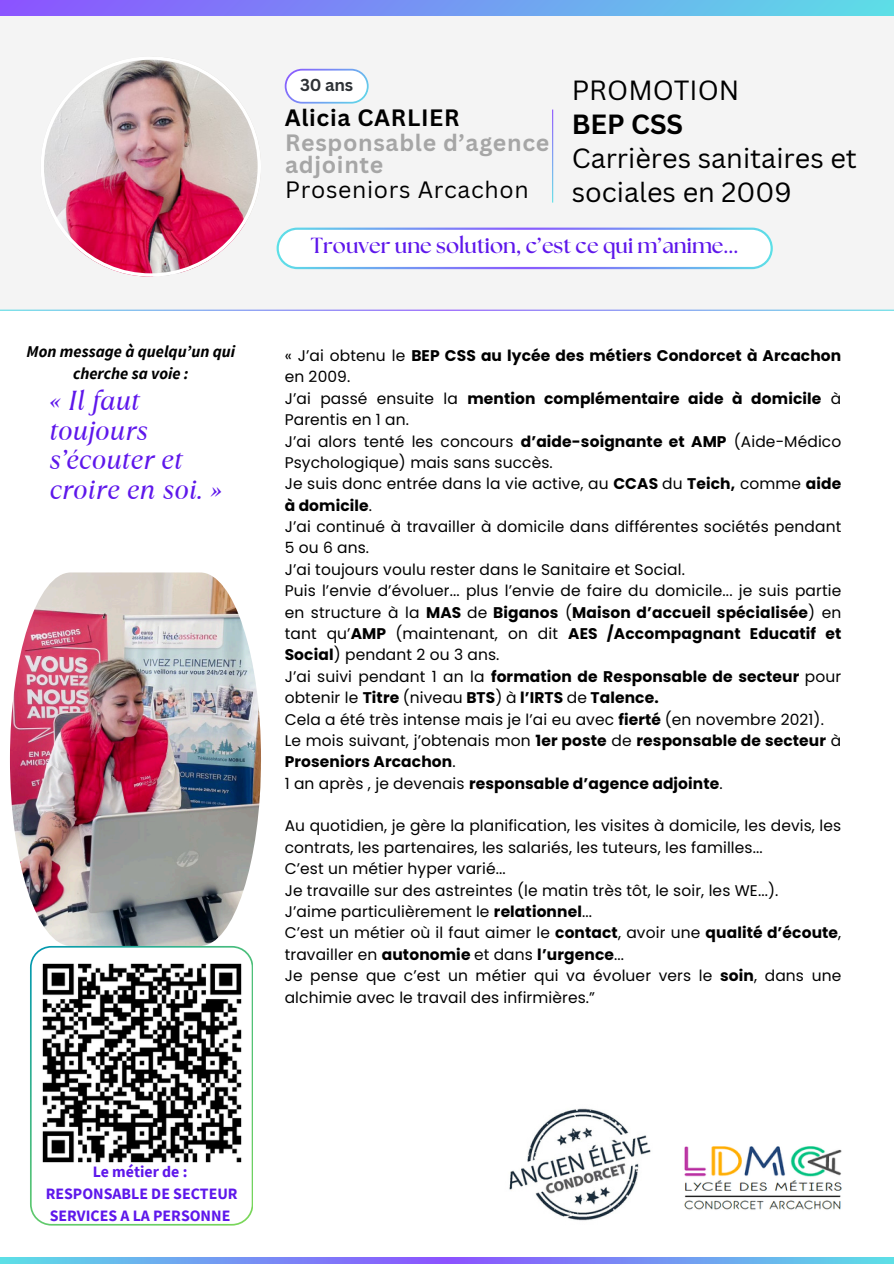
<style>
.page{position:relative;width:894px;height:1264px;background:#fff}
.page>*{position:absolute;margin:0;border:0;box-sizing:border-box;transform-origin:0 0}
.t1{font:italic 27.3px/29.4px "TT Ramillas";color:#5e17eb}
.t2{font:27px/33.8px "Canva Sans";color:#000}
.t3{font:700 27px "Canva Sans";color:#000}
.t4{font:700 23.1px/22.5px "Canva Sans";letter-spacing:.03em;color:#a6a6a6}
.t5{font:23.1px "Canva Sans";letter-spacing:.03em;color:#000}
.t6{font:700 23.1px "Canva Sans";letter-spacing:.03em;color:#000}
.t7{font:700 21.75px "The Seasons";color:#5e17eb}
.t8{font:700 16.8px "Canva Sans";color:#2e3236}
.t9{font:italic 700 16.5px/22.5px "Source Sans Pro";color:#000;text-align:center}
.t10{font:700 15.9px/21.6px "Source Sans Pro";color:#5e17eb;text-align:center}
.t11{font:15.45px/21.3px "Poppins";letter-spacing:.005em;color:#000}
.t12{font:700 15.45px/21.3px "Poppins";letter-spacing:.01em;color:#000}
.s1{font-weight:400}
.s2{font-weight:700}
</style>
<div class="page">
<div style="left:0;top:0;width:893px;height:311px;background:#f4f4f4"></div>
<img style="left:41px;top:57px;width:220px;height:220px">
<svg style="left:276px;top:227px;width:496px;height:42px"></svg>
<svg style="left:284px;top:69px;width:84px;height:35px"></svg>
<hr style="left:552px;top:109px;width:1px;height:94px;background:#fff">
<hr style="left:0;top:310px;width:893px;height:1px;background:#fff">
<svg style="left:0;top:0;width:893px;height:15px;background:#7498f2"></svg>
<img style="left:10px;top:572px;width:251px;height:373px">
<svg style="left:30px;top:945px;width:223px;height:279px"></svg>
<img style="left:34px;top:955px;width:215px;height:215px;border-radius:19px">
<img style="left:684px;top:1146px;width:157px;height:64px">
<img style="left:509px;top:1108px;width:142px;height:113px">
<svg style="left:0;top:1257px;width:893px;height:6px;background:#7498f2"></svg>
<p class="t9" style="left:27px;top:340px;width:210px">Mon message à quelqu’un qui cherche sa voie :</p>
<p class="t1" style="left:49px;top:386px;width:174px">« Il faut toujours s’écouter et croire en soi. »</p>
<p class="t8" style="left:300px;top:73px;width:54px">30 ans</p>
<h2 class="t2" style="left:571px;top:73px;width:169px">PROMOTION</h2>
<h2 class="t3" style="left:571px;top:105px;width:113px">BEP CSS</h2>
<h2 class="t2" style="left:571px;top:141px;width:287px">Carrières sanitaires et sociales en 2009</h2>
<h5 class="t6" style="left:284px;top:102px;width:176px">Alicia CARLIER</h5>
<h2 class="t4" style="left:285px;top:131px;width:265px">Responsable d’agence adjointe</h2>
<h2 class="t5" style="left:285px;top:173px;width:245px">Proseniors Arcachon</h2>
<p class="t7" style="left:311px;top:236px;width:429px">Trouver une solution, c’est ce qui m’anime...</p>
<h5 class="t12" style="left:284px;top:345px;width:558px"><span class="s1">« J’ai obtenu le</span> BEP CSS au lycée des métiers Condorcet à Arcachon <span class="s1">en 2009.</span></h5>
<h1 class="t12" style="left:284px;top:388px;width:558px"><span class="s1">J’ai passé ensuite la</span> mention complémentaire aide à domicile <span class="s1">à<br>Parentis en 1 an.</span></h1>
<p class="t11" style="left:284px;top:430px;width:558px">J’ai alors tenté les concours <span class="s2">d’aide-soignante et AMP</span> (Aide-Médico<br>Psychologique) mais sans succès.</p>
<p class="t11" style="left:284px;top:473px;width:558px">Je suis donc entrée dans la vie active, au <span class="s2">CCAS</span> du <span class="s2">Teich,</span> comme <span class="s2">aide à domicile</span>.</p>
<p class="t11" style="left:284px;top:516px;width:558px">J’ai continué à travailler à domicile dans différentes sociétés pendant<br>5 ou 6 ans.</p>
<p class="t11" style="left:284px;top:559px;width:401px">J’ai toujours voulu rester dans le Sanitaire et Social.</p>
<p class="t11" style="left:284px;top:580px;width:558px;text-align:justify">Puis l’envie d’évoluer... plus l’envie de faire du domicile... je suis partie en structure à la <span class="s2">MAS</span> de <span class="s2">Biganos</span> (<span class="s2">Maison d’accueil spécialisée</span>) en tant qu’<span class="s2">AMP</span> (maintenant, on dit <span class="s2">AES /Accompagnant Educatif et Social</span>) pendant 2 ou 3 ans.</p>
<p class="t12" style="left:284px;top:665px;width:558px"><span class="s1">J’ai suivi pendant 1 an la</span> formation de Responsable de secteur <span class="s1">pour obtenir le</span> Titre <span class="s1">(niveau</span> BTS<span class="s1">) à</span> l’IRTS <span class="s1">de</span> Talence.</p>
<p class="t11" style="left:284px;top:708px;width:540px">Cela a été très intense mais je l’ai eu avec <span class="s2">fierté</span> (en novembre 2021).</p>
<p class="t12" style="left:284px;top:730px;width:558px"><span class="s1">Le mois suivant, j’obtenais mon</span> 1er poste <span class="s1">de</span> responsable de secteur <span class="s1">à<br></span>Proseniors Arcachon<span class="s1">.</span></p>
<p class="t12" style="left:284px;top:772px;width:439px"><span class="s1">1 an après , je devenais</span> responsable d’agence adjointe<span class="s1">.</span></p>
<p class="t11" style="left:284px;top:815px;width:558px">Au quotidien, je gère la planification, les visites à domicile, les devis, les contrats, les partenaires, les salariés, les tuteurs, les familles...</p>
<p class="t11" style="left:284px;top:858px;width:222px">C’est un métier hyper varié...</p>
<p class="t11" style="left:284px;top:879px;width:495px">Je travaille sur des astreintes (le matin très tôt, le soir, les WE...).</p>
<p class="t11" style="left:284px;top:901px;width:309px">J’aime particulièrement le <span class="s2">relationnel</span>...</p>
<p class="t11" style="left:284px;top:922px;width:558px">C’est un métier où il faut aimer le <span class="s2">contact</span>, avoir une <span class="s2">qualité d’écoute</span>, travailler en <span class="s2">autonomie</span> et dans <span class="s2">l’urgence</span>...</p>
<p class="t11" style="left:284px;top:965px;width:558px">Je pense que c’est un métier qui va évoluer vers le <span class="s2">soin</span>, dans une alchimie avec le travail des infirmières.”</p>
<p class="t10" style="left:46px;top:1160px;width:193px">Le métier de :<br>RESPONSABLE DE SECTEUR<br>SERVICES A LA PERSONNE</p>
</div>
